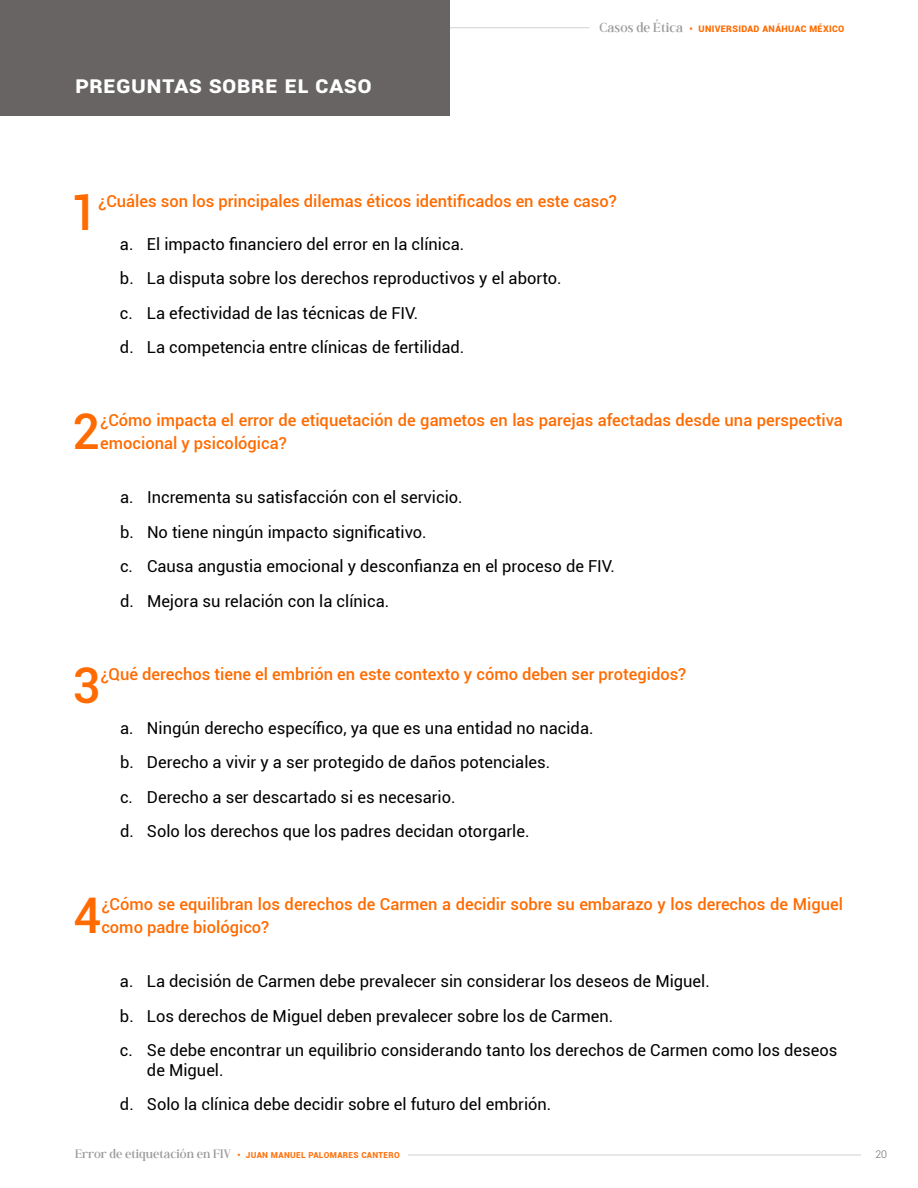
<style>
.page{position:relative;width:918px;height:1188px;background:#fff}
.page>*{position:absolute;margin:0;border:0;box-sizing:border-box;transform-origin:0 0}
.t1{font:500 49.2px "Roboto";color:#ff6b00}
.t2{font:700 24px "Roboto";letter-spacing:.01em;color:#fff}
.t3{font:16.5px/34.5px "Roboto";color:#000}
.t4{font:500 16.5px/23.2px "Roboto";color:#ff6b00}
.t5{font:300 10.5px "Roboto";color:#676463}
.t6{font:900 9px "Roboto";letter-spacing:.04em;color:#ff6b00}
.t7{font:900 8.25px "Roboto";letter-spacing:.04em;color:#ff7512}
.s1{font-family:"Andine";font-weight:400;font-size:10.5px;color:#9c9c9c}
.s2{color:#ff7512}
.s3{font-family:"Andine";font-weight:400;font-size:9.75px;color:#9c9c9c}
</style>
<div class="page">
<hr style="left:0;top:27px;width:590px;height:1px;background:#d1d1d1">
<hr style="left:408px;top:1155px;width:453px;height:1px;background:#d1d1d1">
<div style="left:0;top:0;width:450px;height:116px;background:#676463"></div>
<h2 class="t2" style="left:75px;top:68px;width:298px">Preguntas sobre el caso</h2>
<p class="t6" style="left:600px;top:23px;width:246px"><span class="s1">Casos de Ética</span> <span class="s2">•</span> UNIVERSIDAD ANÁHUAC MÉXICO</p>
<h1 class="t1" style="left:70px;top:178px;width:29px">1</h1>
<p class="t4" style="left:98px;top:189px;width:520px">¿Cuáles son los principales dilemas éticos identificados en este caso?</p>
<p class="t3" style="left:120px;top:226px;width:443px">a. El impacto financiero del error en la clínica.<br>b. La disputa sobre los derechos reproductivos y el aborto. c. La efectividad de las técnicas de FIV.<br>d. La competencia entre clínicas de fertilidad.</p>
<h1 class="t1" style="left:72px;top:397px;width:29px">2</h1>
<p class="t4" style="left:100px;top:408px;width:744px">¿Cómo impacta el error de etiquetación de gametos en las parejas afectadas desde una perspectiva emocional y psicológica?</p>
<p class="t3" style="left:120px;top:480px;width:496px">a. Incrementa su satisfacción con el servicio.<br>b. No tiene ningún impacto significativo.<br>c. Causa angustia emocional y desconfianza en el proceso de FIV. d. Mejora su relación con la clínica.</p>
<h1 class="t1" style="left:72px;top:651px;width:29px">3</h1>
<p class="t4" style="left:100px;top:661px;width:587px">¿Qué derechos tiene el embrión en este contexto y cómo deben ser protegidos?</p>
<p class="t3" style="left:120px;top:710px;width:475px">a. Ningún derecho específico, ya que es una entidad no nacida. b. Derecho a vivir y a ser protegido de daños potenciales.<br>c. Derecho a ser descartado si es necesario.<br>d. Solo los derechos que los padres decidan otorgarle.</p>
<h1 class="t1" style="left:73px;top:881px;width:29px">4</h1>
<p class="t4" style="left:101px;top:892px;width:743px">¿Cómo se equilibran los derechos de Carmen a decidir sobre su embarazo y los derechos de Miguel como padre biológico?</p>
<p class="t3" style="left:120px;top:963px;width:719px">a. La decisión de Carmen debe prevalecer sin considerar los deseos de Miguel.<br>b. Los derechos de Miguel deben prevalecer sobre los de Carmen.<br>c. Se debe encontrar un equilibrio considerando tanto los derechos de Carmen como los deseos</p>
<p class="t3" style="left:120px;top:1052px;width:433px;text-indent:27px">de Miguel.<br>d. Solo la clínica debe decidir sobre el futuro del embrión.</p>
<p class="t7" style="left:75px;top:1150px;width:326px"><span class="s3">Error de etiquetación en FIV</span> • JUAN MANUEL PALOMARES CANTERO</p>
<p class="t5" style="left:875px;top:1147px;width:13px">20</p>
</div>
